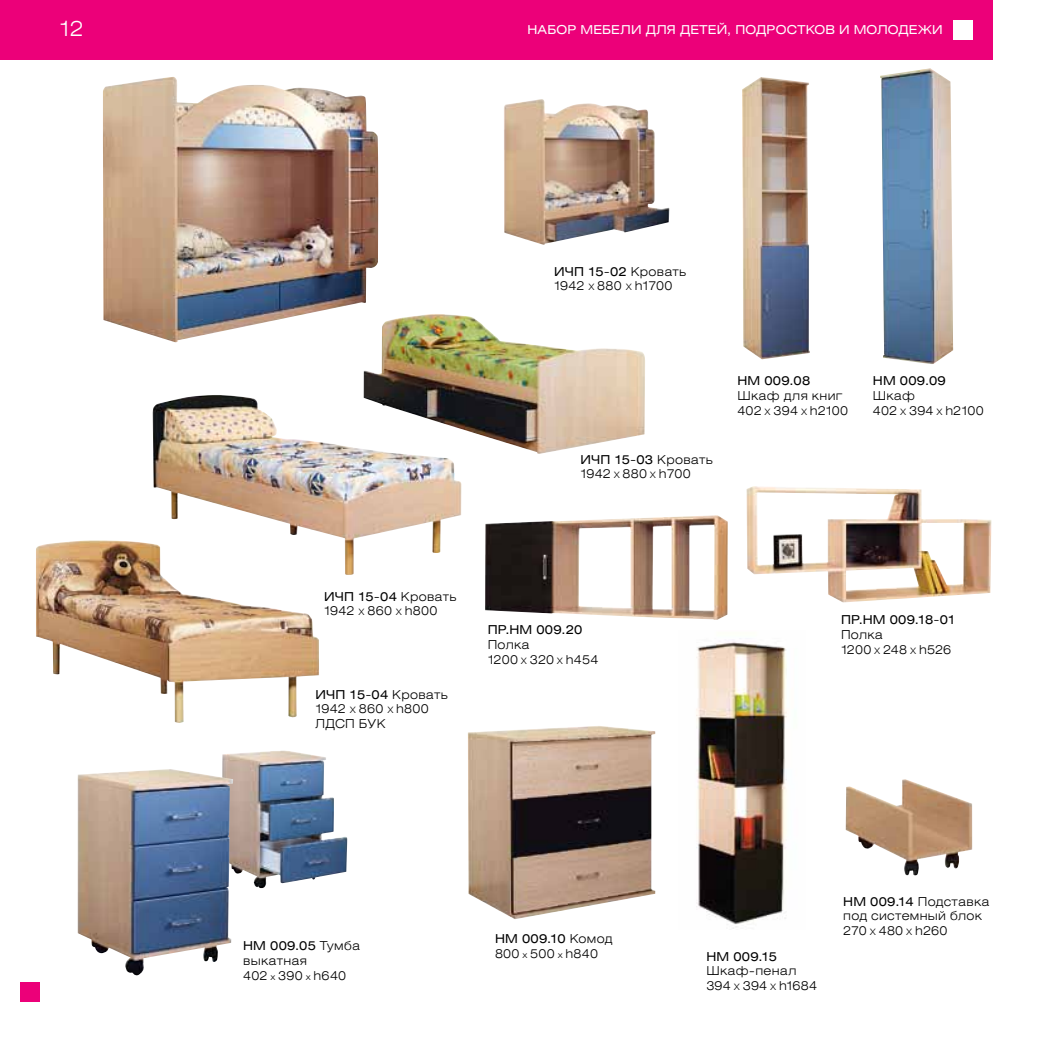
<style>
.page{position:relative;width:1042px;height:1042px;background:#fff}
.page>*{position:absolute;margin:0;border:0;box-sizing:border-box;transform-origin:0 0}
.t1{font:300 21px "Helios Ext";color:#fff}
.t2{font:300 12.25px/14.7px "Helios Ext";letter-spacing:.02em;color:#000}
.t3{font:12.25px "Helios Ext";letter-spacing:.025em;color:#000}
.t4{font:12.25px "Helios Ext";letter-spacing:.015em;color:#fff}
.s1{font-weight:400}
.s2{font-size:8.75px}
</style>
<div class="page">
<div style="left:0;top:0;width:992px;height:60px;background:#ec0079"></div>
<div style="left:952px;top:20px;width:20px;height:20px;background:#fff"></div>
<div style="left:20px;top:982px;width:20px;height:20px;background:#ec0079"></div>
<img style="left:696px;top:641px;width:91px;height:288px">
<img style="left:504px;top:99px;width:165px;height:146px">
<img style="left:103px;top:77px;width:275px;height:265px">
<img style="left:468px;top:726px;width:187px;height:193px">
<img style="left:222px;top:750px;width:125px;height:138px">
<img style="left:78px;top:769px;width:155px;height:206px">
<img style="left:742px;top:77px;width:68px;height:282px">
<img style="left:880px;top:68px;width:73px;height:296px">
<img style="left:845px;top:779px;width:127px;height:96px">
<img style="left:153px;top:395px;width:308px;height:180px">
<img style="left:364px;top:314px;width:281px;height:140px">
<img style="left:746px;top:486px;width:245px;height:116px">
<img style="left:485px;top:515px;width:243px;height:105px">
<img style="left:36px;top:540px;width:283px;height:183px">
<h1 class="t1" style="left:60px;top:15px;width:26px">12</h1>
<p class="t4" style="left:527px;top:22px;width:417px">набор мебели для детей, подростков и молодежи</p>
<p class="t2" style="left:554px;top:264px;width:134px;text-indent:34px"><span class="s1">15-02</span> Кровать<br>1942 <span class="s2">х</span> 880 <span class="s2">х</span> h1700</p>
<p class="t3" style="left:554px;top:264px;width:11px">ИЧП</p>
<p class="t2" style="left:580px;top:452px;width:134px;text-indent:34px"><span class="s1">15-03</span> Кровать<br>1942 <span class="s2">х</span> 880 <span class="s2">х</span> h700</p>
<p class="t3" style="left:580px;top:452px;width:11px">ИЧП</p>
<p class="t3" style="left:737px;top:373px;width:12px">НМ</p>
<p class="t3" style="left:764px;top:373px;width:47px">009.08</p>
<p class="t2" style="left:737px;top:388px;width:112px">Шкаф для книг<br>402 <span class="s2">х</span> 394 <span class="s2">х</span> h2100</p>
<p class="t3" style="left:873px;top:373px;width:12px">НМ</p>
<p class="t3" style="left:900px;top:373px;width:47px">009.09</p>
<p class="t2" style="left:873px;top:388px;width:112px">Шкаф<br>402 <span class="s2">х</span> 394 <span class="s2">х</span> h2100</p>
<p class="t2" style="left:324px;top:589px;width:134px;text-indent:34px"><span class="s1">15-04</span> Кровать<br>1942 <span class="s2">х</span> 860 <span class="s2">х</span> h800</p>
<p class="t3" style="left:324px;top:589px;width:11px">ИЧП</p>
<p class="t2" style="left:315px;top:687px;width:134px;text-indent:34px"><span class="s1">15-04</span> Кровать<br>1942 <span class="s2">х</span> 860 <span class="s2">х</span> h800<br>ЛДСП бук</p>
<p class="t3" style="left:315px;top:687px;width:11px">ИЧП</p>
<p class="t3" style="left:488px;top:622px;width:34px">пр.НМ</p>
<p class="t3" style="left:536px;top:622px;width:48px">009.20</p>
<p class="t2" style="left:488px;top:637px;width:112px">Полка<br>1200 <span class="s2">х</span> 320 <span class="s2">х</span> h454</p>
<p class="t3" style="left:841px;top:612px;width:34px">пр.НМ</p>
<p class="t3" style="left:889px;top:612px;width:68px">009.18-01</p>
<p class="t2" style="left:841px;top:627px;width:112px">Полка<br>1200 <span class="s2">х</span> 248 <span class="s2">х</span> h526</p>
<p class="t2" style="left:243px;top:938px;width:119px;text-indent:27px"><span class="s1">009.05</span> Тумба выкатная<br>402 <span class="s2">х</span> 390 <span class="s2">х</span> h640</p>
<p class="t3" style="left:243px;top:938px;width:12px">НМ</p>
<p class="t2" style="left:495px;top:931px;width:119px;text-indent:27px"><span class="s1">009.10</span> Комод<br>800 <span class="s2">х</span> 500 <span class="s2">х</span> h840</p>
<p class="t3" style="left:495px;top:931px;width:12px">НМ</p>
<p class="t3" style="left:706px;top:949px;width:12px">НМ</p>
<p class="t3" style="left:733px;top:949px;width:45px">009.15</p>
<p class="t2" style="left:706px;top:963px;width:112px">Шкаф-пенал<br>394 <span class="s2">х</span> 394 <span class="s2">х</span> h1684</p>
<p class="t2" style="left:843px;top:894px;width:148px;text-indent:27px"><span class="s1">009.14</span> Подставка под системный блок<br>270 <span class="s2">х</span> 480 <span class="s2">х</span> h260</p>
<p class="t3" style="left:843px;top:894px;width:12px">НМ</p>
</div>
